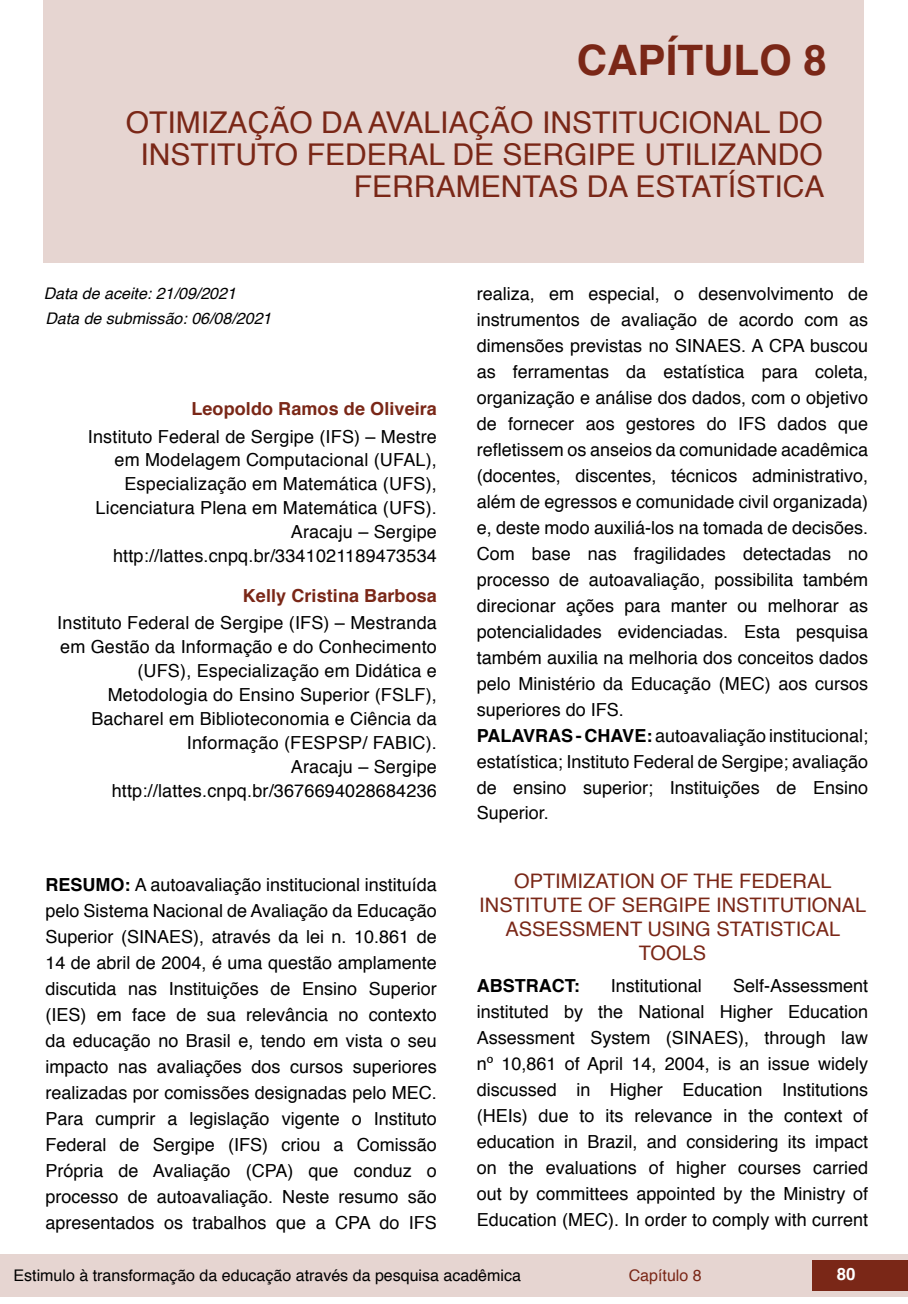
<style>
.page{position:relative;width:908px;height:1304px;background:#fff}
.page>*{position:absolute;margin:0;border:0;box-sizing:border-box;transform-origin:0 0}
.t1{font:700 42px "Helvetica";color:#7a2717}
.t2{font:30px/32px "Helvetica";color:#7a2717;text-align:right}
.t3{font:20px/24px "Helvetica";color:#7a2717;text-align:center}
.t4{font:18px/26px "Helvetica";color:#000;text-align:right}
.t5{font:700 18px "Helvetica";letter-spacing:.005em;color:#7a2717}
.t6{font:700 18px "Helvetica";color:#000}
.t7{font:700 16.8px "Helvetica";color:#fff}
.t8{font:16px "Helvetica";color:#000}
.t9{font:italic 16px "Helvetica";color:#000}
.t10{font:16px "Helvetica";color:#7a2717}
.s1{font-weight:700}
</style>
<div class="page">
<div style="left:0;top:1254px;width:906px;height:43px;background:#e6d5d1"></div>
<div style="left:812px;top:1261px;width:95px;height:30px;background:#7a2717"></div>
<div style="left:44px;top:0;width:819px;height:263px;background:#e6d5d1"></div>
<h1 class="t1" style="left:576px;top:26px;width:251px">CAPÍTULO 8</h1>
<h2 class="t2" style="left:126px;top:107px;width:699px">OTIMIZAÇÃO DA AVALIAÇÃO INSTITUCIONAL DO<br>INSTITUTO FEDERAL DE SERGIPE UTILIZANDO<br>FERRAMENTAS DA ESTATÍSTICA</h2>
<p class="t9" style="left:44px;top:280px;width:194px">Data de aceite: 21/09/2021</p>
<p class="t9" style="left:45px;top:306px;width:227px">Data de submissão: 06/08/2021</p>
<p class="t5" style="left:191px;top:394px;width:247px">Leopoldo Ramos de Oliveira</p>
<p class="t4" style="left:88px;top:425px;width:350px;line-height:24px">Instituto Federal de Sergipe (IFS) – Mestre em Modelagem Computacional (UFAL), Especialização em Matemática (UFS), Licenciatura Plena em Matemática (UFS).<br>Aracaju – Sergipe http://lattes.cnpq.br/3341021189473534</p>
<p class="t5" style="left:243px;top:581px;width:195px">Kelly Cristina Barbosa</p>
<p class="t4" style="left:57px;top:611px;width:381px;line-height:24px">Instituto Federal de Sergipe (IFS) – Mestranda em Gestão da Informação e do Conhecimento (UFS), Especialização em Didática e Metodologia do Ensino Superior (FSLF), Bacharel em Biblioteconomia e Ciência da Informação (FESPSP/ FABIC).<br>Aracaju – Sergipe http://lattes.cnpq.br/3676694028684236</p>
<p class="t4" style="left:45px;top:872px;width:393px;text-align:justify"><span class="s1">RESUMO:</span> A autoavaliação institucional instituída pelo Sistema Nacional de Avaliação da Educação Superior (SINAES), através da lei n. 10.861 de 14 de abril de 2004, é uma questão amplamente discutida nas Instituições de Ensino Superior (IES) em face de sua relevância no contexto da educação no Brasil e, tendo em vista o seu impacto nas avaliações dos cursos superiores realizadas por comissões designadas pelo MEC.<br>Para cumprir a legislação vigente o Instituto Federal de Sergipe (IFS) criou a Comissão Própria de Avaliação (CPA) que conduz o processo de autoavaliação. Neste resumo são apresentados os trabalhos que a CPA do IFS</p>
<p class="t4" style="left:476px;top:281px;width:393px;text-align:left">realiza, em especial, o desenvolvimento de instrumentos de avaliação de acordo com as dimensões previstas no SINAES. A CPA buscou as ferramentas da estatística para coleta, organização e análise dos dados, com o objetivo de fornecer aos gestores do IFS dados que refletissem os anseios da comunidade acadêmica (docentes, discentes, técnicos administrativo, além de egressos e comunidade civil organizada) e, deste modo auxiliá-los na tomada de decisões.<br>Com base nas fragilidades detectadas no processo de autoavaliação, possibilita também direcionar ações para manter ou melhorar as potencialidades evidenciadas. Esta pesquisa também auxilia na melhoria dos conceitos dados pelo Ministério da Educação (MEC) aos cursos superiores do IFS.<br><span class="s1">PALAVRAS - CHAVE:</span> autoavaliação institucional; estatística; Instituto Federal de Sergipe; avaliação de ensino superior; Instituições de Ensino Superior.</p>
<p class="t3" style="left:479px;top:870px;width:388px">OPTIMIZATION OF THE FEDERAL<br>INSTITUTE OF SERGIPE INSTITUTIONAL<br>ASSESSMENT USING STATISTICAL<br>TOOLS</p>
<p class="t6" style="left:476px;top:971px;width:104px">ABSTRACT:</p>
<p class="t4" style="left:610px;top:973px;width:93px">Institutional</p>
<p class="t4" style="left:476px;top:973px;width:393px;text-align:justify;text-indent:256px">Self-Assessment instituted by the National Higher Education Assessment System (SINAES), through law nº 10,861 of April 14, 2004, is an issue widely discussed in Higher Education Institutions (HEIs) due to its relevance in the context of education in Brazil, and considering its impact on the evaluations of higher courses carried out by committees appointed by the Ministry of Education (MEC). In order to comply with current</p>
<p class="t8" style="left:14px;top:1263px;width:508px">Estimulo à transformação da educação através da pesquisa acadêmica</p>
<p class="t10" style="left:628px;top:1263px;width:74px">Capítulo 8</p>
<p class="t7" style="left:836px;top:1261px;width:20px">80</p>
</div>
